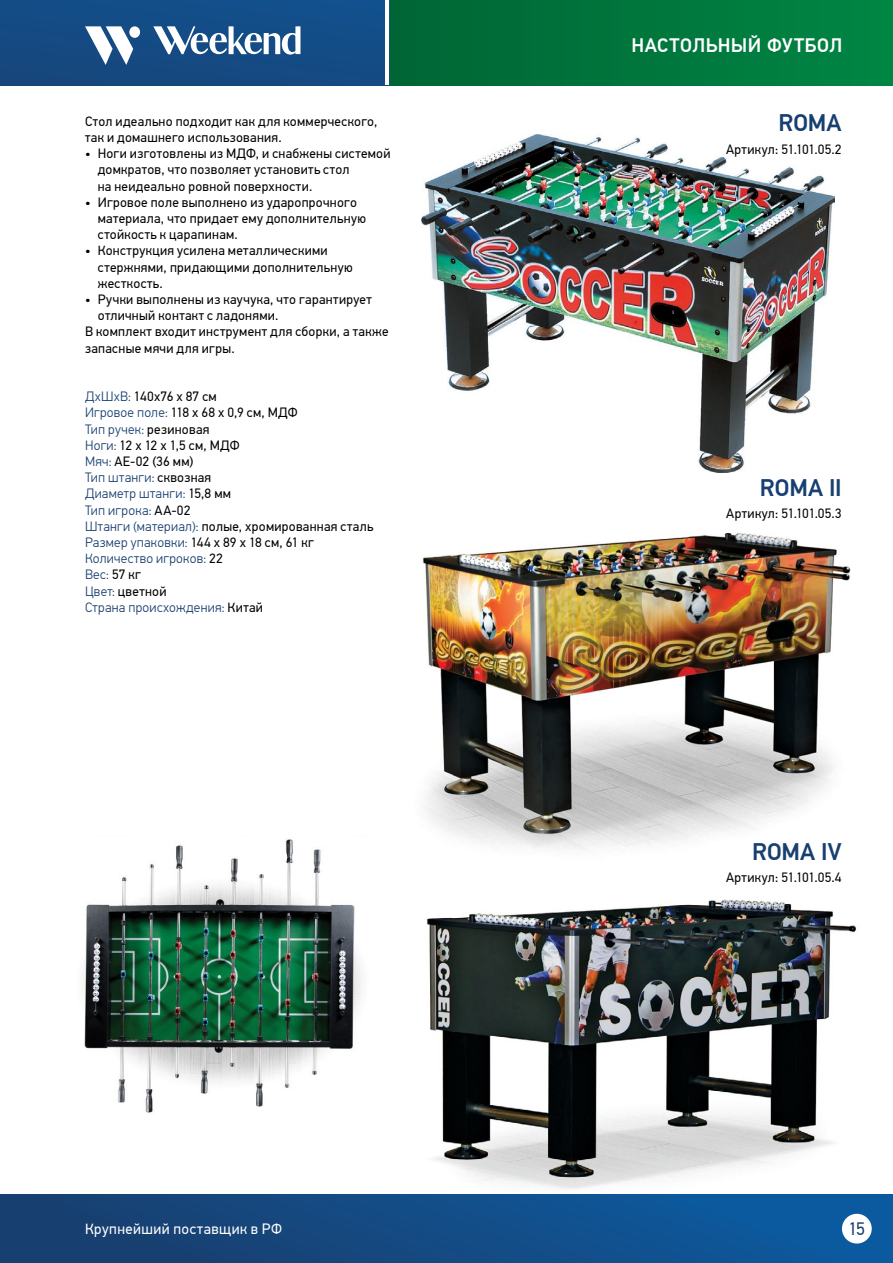
<style>
.page{position:relative;width:893px;height:1263px;background:#fff}
.page>*{position:absolute;margin:0;border:0;box-sizing:border-box;transform-origin:0 0}
.t1{font:500 24px "PF Din Text Pro";color:#173f70}
.t2{font:500 19.5px "PF Din Text Pro";letter-spacing:.025em;color:#fff}
.t3{font:18px "PF Din Text Pro";color:#173f70}
.t4{font:15px "PF Din Text Pro";letter-spacing:.03em;color:#fff}
.t5{font:13.5px/16.2px "PF Din Text Pro";letter-spacing:.02em;color:#000}
.t6{font:300 13.5px/16.2px "PF Din Text Pro";letter-spacing:.02em;color:#173f70}
.s1{font-weight:400;color:#000}
</style>
<div class="page">
<img style="left:421px;top:135px;width:414px;height:338px">
<img style="left:422px;top:533px;width:429px;height:317px">
<img style="left:384px;top:899px;width:485px;height:296px">
<img style="left:83px;top:839px;width:278px;height:274px">
<div style="left:389px;top:0;width:504px;height:85px;background:linear-gradient(to right,#006535,#008644)"></div>
<div style="left:0;top:0;width:389px;height:85px;background:#144c85"></div>
<hr style="left:386px;top:0;width:3px;height:85px;background:#fff">
<div style="left:0;top:1195px;width:893px;height:68px;background:linear-gradient(to right,#193d6b,#0c5ca2)"></div>
<div style="left:842px;top:1214px;width:30px;height:29px;background:#fff;border-radius:50%"></div>
<svg style="left:85px;top:26px;width:215px;height:39px"></svg>
<p class="t5" style="left:85px;top:113px;width:294px">Стол идеально подходит как для коммерческого, так и домашнего использования.</p>
<p class="t5" style="left:98px;top:146px;width:294px;text-indent:-13px">• Ноги изготовлены из МДФ, и снабжены системой домкратов, что позволяет установить стол<br>на неидеально ровной поверхности.</p>
<p class="t5" style="left:98px;top:194px;width:270px;text-indent:-13px">• Игровое поле выполнено из ударопрочного материала, что придает ему дополнительную стойкость к царапинам.</p>
<p class="t5" style="left:98px;top:243px;width:257px;text-indent:-13px">• Конструкция усилена металлическими стержнями, придающими дополнительную жесткость.</p>
<p class="t5" style="left:85px;top:291px;width:288px">• Ручки выполнены из каучука, что гарантирует</p>
<p class="t5" style="left:98px;top:308px;width:180px">отличный контакт с ладонями.</p>
<p class="t5" style="left:85px;top:324px;width:305px">В комплект входит инструмент для сборки, а также</p>
<p class="t5" style="left:85px;top:340px;width:149px">запасные мячи для игры.</p>
<p class="t6" style="left:85px;top:389px;width:290px">ДхШхВ: <span class="s1">140х76 x 87 см<br></span>Игровое поле: <span class="s1">118 х 68 х 0,9 см, МДФ<br></span>Тип ручек: <span class="s1">резиновая<br></span>Ноги: <span class="s1">12 x 12 x 1,5 см, МДФ<br></span>Мяч: <span class="s1">AE-02 (36 мм)<br></span>Тип штанги: <span class="s1">сквозная<br></span>Диаметр штанги: <span class="s1">15,8 мм<br></span>Тип игрока: <span class="s1">AA-02<br></span>Штанги (материал): <span class="s1">полые, хромированная сталь<br></span>Размер упаковки: <span class="s1">144 х 89 х 18 см, 61 кг<br></span>Количество игроков: <span class="s1">22<br></span>Вес: <span class="s1">57 кг<br></span>Цвет: <span class="s1">цветной<br></span>Страна происхождения: <span class="s1">Китай</span></p>
<p class="t4" style="left:85px;top:1220px;width:199px">Крупнейший поставщик в РФ</p>
<h2 class="t2" style="left:631px;top:34px;width:213px">НАСТОЛЬНЫЙ ФУТБОЛ</h2>
<h1 class="t1" style="left:778px;top:109px;width:65px">ROMA</h1>
<p class="t5" style="left:726px;top:141px;width:117px">Артикул: 51.101.05.2</p>
<h1 class="t1" style="left:760px;top:473px;width:83px">ROMA II</h1>
<p class="t5" style="left:726px;top:505px;width:117px">Артикул: 51.101.05.3</p>
<h1 class="t1" style="left:752px;top:837px;width:91px">ROMA IV</h1>
<p class="t5" style="left:726px;top:869px;width:117px">Артикул: 51.101.05.4</p>
<h3 class="t3" style="left:848px;top:1218px;width:18px">15</h3>
</div>
